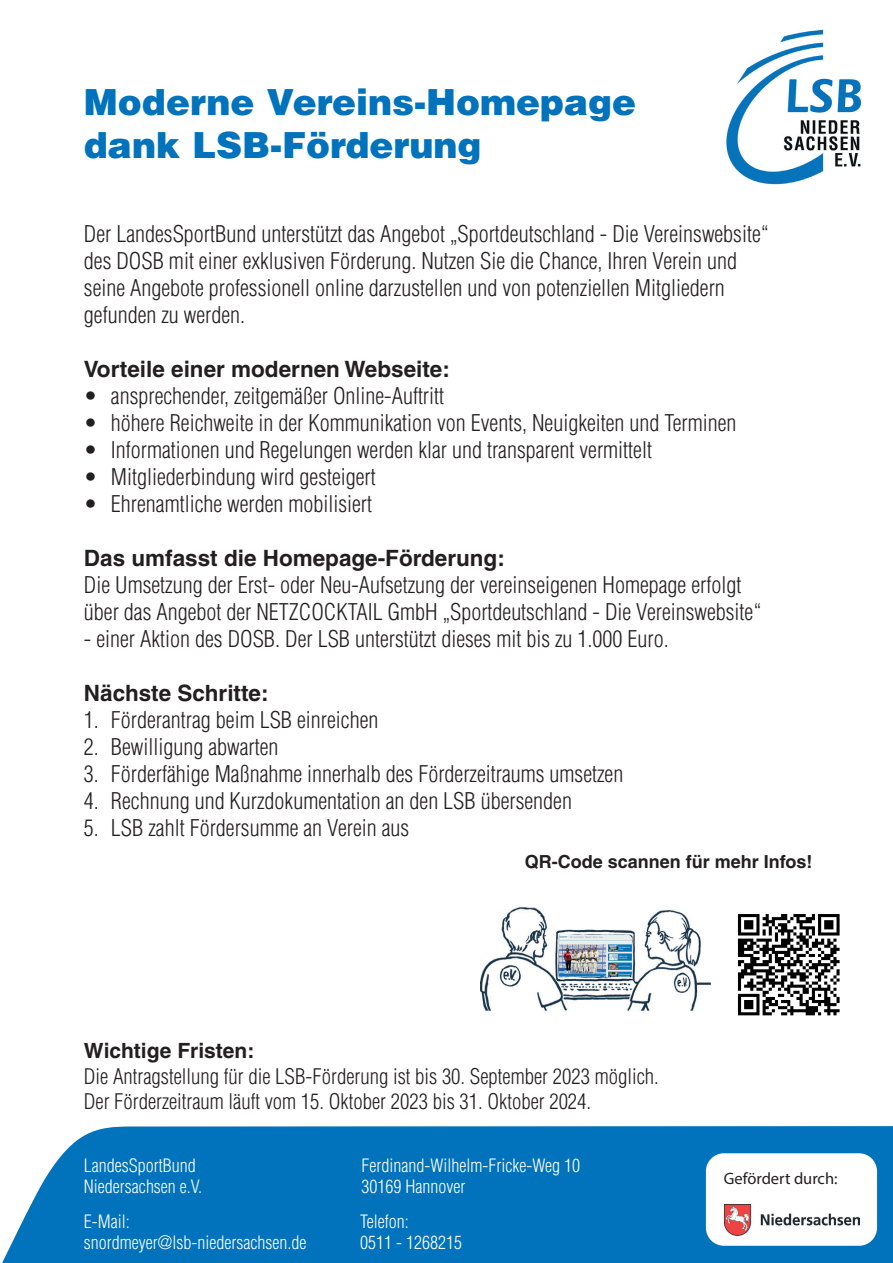
<style>
.page{position:relative;width:893px;height:1263px;background:#fff}
.page>*{position:absolute;margin:0;border:0;box-sizing:border-box;transform-origin:0 0}
.t1{font:900 36px/43.2px "Helvetica LT Pro";color:#0073bc}
.t2{font:300 condensed 22.5px/27px "Helvetica LT Pro";color:#231f20}
.t3{font:700 22.5px "Helvetica LT Pro";color:#231f20}
.t4{font:300 condensed 21px/25.2px "Helvetica LT Pro";color:#231f20}
.t5{font:700 21px "Helvetica LT Pro";color:#231f20}
.t6{font:300 condensed 18px/21.6px "Helvetica LT Pro";color:#fff}
.t7{font:700 18px "Helvetica LT Pro";color:#231f20}
.t8{font:16.5px "Myriad Pro";color:#231f20}
</style>
<div class="page">
<img style="left:726px;top:30px;width:136px;height:155px">
<div style="left:2px;top:1126px;width:891px;height:137px;background:#0073bc"></div>
<div style="left:706px;top:1153px;width:171px;height:93px;background:#fff;border-radius:18px"></div>
<img style="left:480px;top:907px;width:230px;height:104px">
<img style="left:724px;top:1204px;width:135px;height:31px">
<img style="left:737px;top:914px;width:103px;height:102px">
<h1 class="t1" style="left:84px;top:80px;width:554px">Moderne Vereins-Homepage dank LSB-Förderung</h1>
<p class="t2" style="left:84px;top:220px;width:686px">Der LandesSportBund unterstützt das Angebot „Sportdeutschland - Die Vereinswebsite“ des DOSB mit einer exklusiven Förderung. Nutzen Sie die Chance, Ihren Verein und seine Angebote professionell online darzustellen und von potenziellen Mitgliedern gefunden zu werden.</p>
<p class="t3" style="left:84px;top:355px;width:367px">Vorteile einer modernen Webseite:</p>
<p class="t2" style="left:84px;top:382px;width:362px">• ansprechender, zeitgemäßer Online-Auftritt</p>
<p class="t2" style="left:84px;top:409px;width:654px">• höhere Reichweite in der Kommunikation von Events, Neuigkeiten und Terminen</p>
<p class="t2" style="left:84px;top:436px;width:570px">• Informationen und Regelungen werden klar und transparent vermittelt</p>
<p class="t2" style="left:84px;top:463px;width:293px">• Mitgliederbindung wird gesteigert</p>
<p class="t2" style="left:84px;top:490px;width:290px">• Ehrenamtliche werden mobilisiert</p>
<p class="t3" style="left:84px;top:544px;width:422px">Das umfasst die Homepage-Förderung:</p>
<p class="t2" style="left:84px;top:571px;width:678px">Die Umsetzung der Erst- oder Neu-Aufsetzung der vereinseigenen Homepage erfolgt über das Angebot der NETZCOCKTAIL GmbH „Sportdeutschland - Die Vereinswebsite“</p>
<p class="t2" style="left:84px;top:625px;width:586px">- einer Aktion des DOSB. Der LSB unterstützt dieses mit bis zu 1.000 Euro.</p>
<p class="t3" style="left:84px;top:679px;width:186px">Nächste Schritte:</p>
<p class="t2" style="left:84px;top:706px;width:296px">1. Förderantrag beim LSB einreichen</p>
<p class="t2" style="left:84px;top:733px;width:196px">2. Bewilligung abwarten</p>
<p class="t2" style="left:84px;top:760px;width:541px">3. Förderfähige Maßnahme innerhalb des Förderzeitraums umsetzen</p>
<p class="t2" style="left:84px;top:787px;width:489px">4. Rechnung und Kurzdokumentation an den LSB übersenden</p>
<p class="t2" style="left:84px;top:814px;width:327px">5. LSB zahlt Fördersumme an Verein aus</p>
<p class="t7" style="left:525px;top:851px;width:289px">QR-Code scannen für mehr Infos!</p>
<p class="t5" style="left:84px;top:1038px;width:172px">Wichtige Fristen:</p>
<p class="t4" style="left:84px;top:1063px;width:576px">Die Antragstellung für die LSB-Förderung ist bis 30. September 2023 möglich.<br>Der Förderzeitraum läuft vom 15. Oktober 2023 bis 31. Oktober 2024.</p>
<p class="t6" style="left:84px;top:1154px;width:120px">LandesSportBund<br>Niedersachsen e.V.</p>
<p class="t6" style="left:84px;top:1210px;width:224px">E-Mail: snordmeyer@lsb-niedersachsen.de</p>
<p class="t6" style="left:361px;top:1154px;width:220px">Ferdinand-Wilhelm-Fricke-Weg 10<br>30169 Hannover</p>
<p class="t6" style="left:360px;top:1210px;width:103px">Telefon:<br>0511 - 1268215</p>
<p class="t8" style="left:724px;top:1168px;width:115px">Gefördert durch:</p>
</div>
